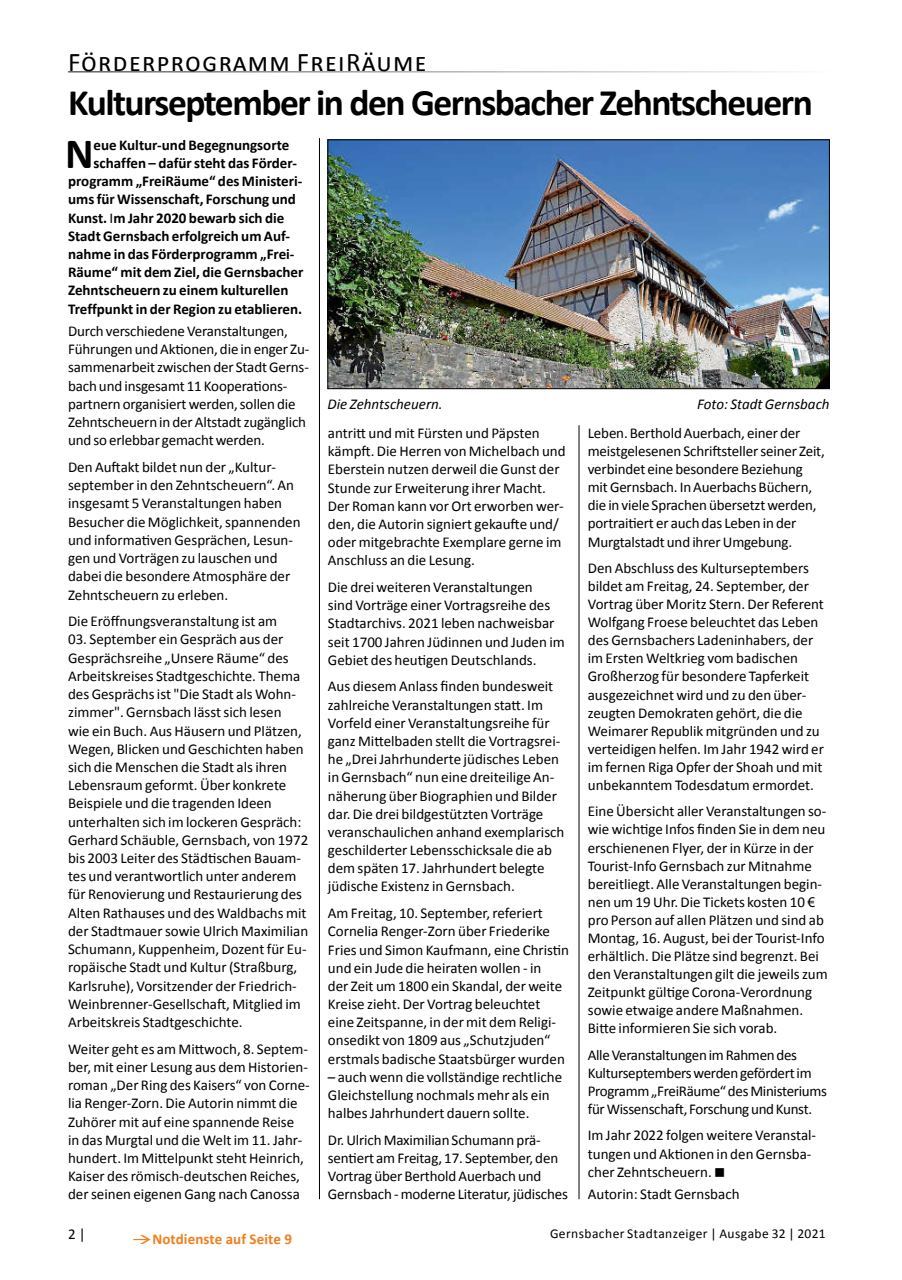
<style>
.page{position:relative;width:902px;height:1280px;background:#fff}
.page>*{position:absolute;margin:0;border:0;box-sizing:border-box;transform-origin:0 0}
.t1{font:700 43.35px "Calibri";color:#000}
.t2{font:700 37.5px "Calibri";letter-spacing:-.04em;color:#000}
.t3{font:27px "Calibri";letter-spacing:.05em;color:#000}
.t4{font:15px/18.1px "Calibri";color:#000}
.t5{font:700 15px "Calibri";color:#000}
.t6{font:15px/18px "Calibri";letter-spacing:-.02em;color:#000}
.t7{font:italic 15px "Calibri";color:#000}
.t8{font:700 15px "Calibri";letter-spacing:.005em;color:#ef7f1b}
.t9{font:13.5px "Calibri";letter-spacing:.025em;color:#000}
.s1{font-weight:400}
.s2{font-family:"Myriad Pro"}
</style>
<div class="page">
<hr style="left:578px;top:425px;width:1px;height:774px;background:#000">
<hr style="left:319px;top:138px;width:1px;height:1061px;background:#000">
<img style="left:329px;top:142px;width:498px;height:245px">
<div style="left:327px;top:140px;width:502px;height:249px;border:1px solid #000"></div>
<h3 class="t3" style="left:68px;top:45px;width:360px">Förderprogramm FreiRäume</h3>
<h2 class="t2" style="left:68px;top:78px;width:746px">Kulturseptember in den Gernsbacher Zehntscheuern</h2>
<h1 class="t1" style="left:65px;top:126px;width:30px">N</h1>
<p class="t5" style="left:94px;top:135px;width:197px">eue Kultur-und Begegnungsorte</p>
<p class="t5" style="left:94px;top:153px;width:205px">schaffen – dafür steht das Förder-</p>
<p class="t5" style="left:68px;top:172px;width:236px">programm „FreiRäume“ des Ministeri-</p>
<p class="t5" style="left:68px;top:190px;width:229px">ums für Wissenschaft, Forschung und</p>
<p class="t5" style="left:68px;top:208px;width:218px">Kunst. <span class="s1">I</span>m Jahr 2020 bewarb sich die</p>
<p class="t5" style="left:68px;top:226px;width:223px">Stadt Gernsbach erfolgreich um Auf-</p>
<p class="t5" style="left:68px;top:244px;width:228px">nahme in das Förderprogramm „Frei-</p>
<p class="t5" style="left:68px;top:263px;width:237px">Räume“ mit dem Ziel, die Gernsbacher</p>
<p class="t5" style="left:68px;top:281px;width:222px">Zehntscheuern zu einem kulturellen</p>
<p class="t5" style="left:68px;top:299px;width:236px">Treffpunkt in der Region zu etablieren.</p>
<p class="t4" style="left:68px;top:322px;width:243px">Durch verschiedene Veranstaltungen, Führungen und Aktionen, die in enger Zu&shy;sammenarbeit zwischen der Stadt Gerns&shy;bach und insgesamt 11 Kooperations&shy;partnern organisiert werden, sollen die Zehntscheuern in der Altstadt zugänglich und so erlebbar gemacht werden.</p>
<p class="t4" style="left:68px;top:458px;width:234px">Den Auftakt bildet nun der „Kultur&shy;september in den Zehntscheuern“. An insgesamt 5 Veranstaltungen haben Besucher die Möglichkeit, spannenden und informativen Gesprächen, Lesun&shy;gen und Vorträgen zu lauschen und dabei die besondere Atmosphäre der Zehntscheuern zu erleben.</p>
<p class="t4" style="left:68px;top:612px;width:210px">Die Eröffnungsveranstaltung ist am</p>
<p class="t4" style="left:68px;top:630px;width:242px">03. September ein Gespräch aus der Gesprächsreihe „Unsere Räume“ des Arbeitskreises Stadtgeschichte. Thema des Gesprächs ist "Die Stadt als Wohn&shy;zimmer". Gernsbach lässt sich lesen<br>wie ein Buch. Aus Häusern und Plätzen, Wegen, Blicken und Geschichten haben sich die Menschen die Stadt als ihren Lebensraum geformt. Über konkrete Beispiele und die tragenden Ideen unterhalten sich im lockeren Gespräch:<br>Gerhard Schäuble, Gernsbach, von 1972 bis 2003 Leiter des Städtischen Bauam&shy;tes und verantwortlich unter anderem für Renovierung und Restaurierung des Alten Rathauses und des Waldbachs mit der Stadtmauer sowie Ulrich Maximilian Schumann, Kuppenheim, Dozent für Eu&shy;ropäische Stadt und Kultur (Straßburg, Karlsruhe), Vorsitzender der Friedrich-Weinbrenner-Gesellschaft, Mitglied im Arbeitskreis Stadtgeschichte.</p>
<p class="t4" style="left:68px;top:1040px;width:243px">Weiter geht es am Mittwoch, 8. Septem&shy;ber, mit einer Lesung aus dem Historien&shy;roman „Der Ring des Kaisers“ von Corne&shy;lia Renger-Zorn. Die Autorin nimmt die Zuhörer mit auf eine spannende Reise<br>in das Murgtal und die Welt im 11. Jahr&shy;hundert. Im Mittelpunkt steht Heinrich, Kaiser des römisch-deutschen Reiches, der seinen eigenen Gang nach Canossa</p>
<p class="t7" style="left:327px;top:393px;width:116px">Die Zehntscheuern.</p>
<p class="t7" style="left:697px;top:393px;width:134px">Foto: Stadt Gernsbach</p>
<p class="t4" style="left:328px;top:424px;width:239px">antritt und mit Fürsten und Päpsten kämpft. Die Herren von Michelbach und Eberstein nutzen derweil die Gunst der Stunde zur Erweiterung ihrer Macht.<br>Der Roman kann vor Ort erworben wer&shy;den, die Autorin signiert gekaufte und/ oder mitgebrachte Exemplare gerne im Anschluss an die Lesung.</p>
<p class="t4" style="left:328px;top:578px;width:238px">Die drei weiteren Veranstaltungen<br>sind Vorträge einer Vortragsreihe des Stadtarchivs. 2021 leben nachweisbar seit 1700 Jahren Jüdinnen und Juden im Gebiet des heutigen Deutschlands.</p>
<p class="t4" style="left:328px;top:677px;width:238px">Aus diesem Anlass finden bundesweit zahlreiche Veranstaltungen statt. Im Vorfeld einer Veranstaltungsreihe für ganz Mittelbaden stellt die Vortragsrei&shy;he „Drei Jahrhunderte jüdisches Leben in Gernsbach“ nun eine dreiteilige An&shy;näherung über Biographien und Bilder dar. Die drei bildgestützten Vorträge veranschaulichen anhand exemplarisch geschilderter Lebensschicksale die ab dem späten 17. Jahrhundert belegte jüdische Existenz in Gernsbach.</p>
<p class="t4" style="left:328px;top:904px;width:243px">Am Freitag, 10. September, referiert Cornelia Renger-Zorn über Friederike Fries und Simon Kaufmann, eine Christin und ein Jude die heiraten wollen - in<br>der Zeit um 1800 ein Skandal, der weite Kreise zieht. Der Vortrag beleuchtet eine Zeitspanne, in der mit dem Religi&shy;onsedikt von 1809 aus „Schutzjuden“ erstmals badische Staatsbürger wurden</p>
<p class="t4" style="left:328px;top:1068px;width:236px">– auch wenn die vollständige rechtliche<br>Gleichstellung nochmals mehr als ein halbes Jahrhundert dauern sollte.</p>
<p class="t4" style="left:328px;top:1131px;width:241px">Dr. Ulrich Maximilian Schumann prä&shy;sentiert am Freitag, 17. September, den Vortrag über Berthold Auerbach und Gernsbach - moderne Literatur, jüdisches</p>
<p class="t4" style="left:587px;top:424px;width:238px">Leben. Berthold Auerbach, einer der meistgelesenen Schriftsteller seiner Zeit, verbindet eine besondere Beziehung mit Gernsbach. In Auerbachs Büchern, die in viele Sprachen übersetzt werden, portraitiert er auch das Leben in der Murgtalstadt und ihrer Umgebung.</p>
<p class="t4" style="left:587px;top:559px;width:238px">Den Abschluss des Kulturseptembers bildet am Freitag, 24. September, der Vortrag über Moritz Stern. Der Referent Wolfgang Froese beleuchtet das Leben des Gernsbachers Ladeninhabers, der im Ersten Weltkrieg vom badischen Großherzog für besondere Tapferkeit ausgezeichnet wird und zu den über&shy;zeugten Demokraten gehört, die die Weimarer Republik mitgründen und zu verteidigen helfen. Im Jahr 1942 wird er im fernen Riga Opfer der Shoah und mit unbekanntem Todesdatum ermordet.</p>
<p class="t4" style="left:587px;top:802px;width:241px">Eine Übersicht aller Veranstaltungen so&shy;wie wichtige Infos finden Sie in dem neu erschienenen Flyer, der in Kürze in der Tourist-Info Gernsbach zur Mitnahme bereitliegt. Alle Veranstaltungen begin&shy;nen um 19 Uhr. Die Tickets kosten 10 <span class="s2">€ </span>pro Person auf allen Plätzen und sind ab Montag, 16. August, bei der Tourist-Info erhältlich. Die Plätze sind begrenzt. Bei den Veranstaltungen gilt die jeweils zum Zeitpunkt gültige Corona-Verordnung sowie etwaige andere Maßnahmen.<br>Bitte informieren Sie sich vorab.</p>
<p class="t6" style="left:587px;top:1046px;width:241px">Alle Veranstaltungen im Rahmen des Kulturseptembers werden gefördert im Programm „FreiRäume“ des Ministeriums für Wissenschaft, Forschung und Kunst.</p>
<p class="t4" style="left:587px;top:1126px;width:230px">Im Jahr 2022 folgen weitere Veranstal&shy;tungen und Aktionen in den Gernsba&shy;cher Zehntscheuern. ■</p>
<p class="t4" style="left:587px;top:1185px;width:153px">Autorin: Stadt Gernsbach</p>
<p class="t4" style="left:68px;top:1225px;width:19px">2 |</p>
<p class="t9" style="left:550px;top:1225px;width:277px">Gernsbacher Stadtanzeiger | Ausgabe 32 | 2021</p>
<p class="t8" style="left:132px;top:1229px;width:162px">→Notdienste auf Seite 9</p>
</div>
